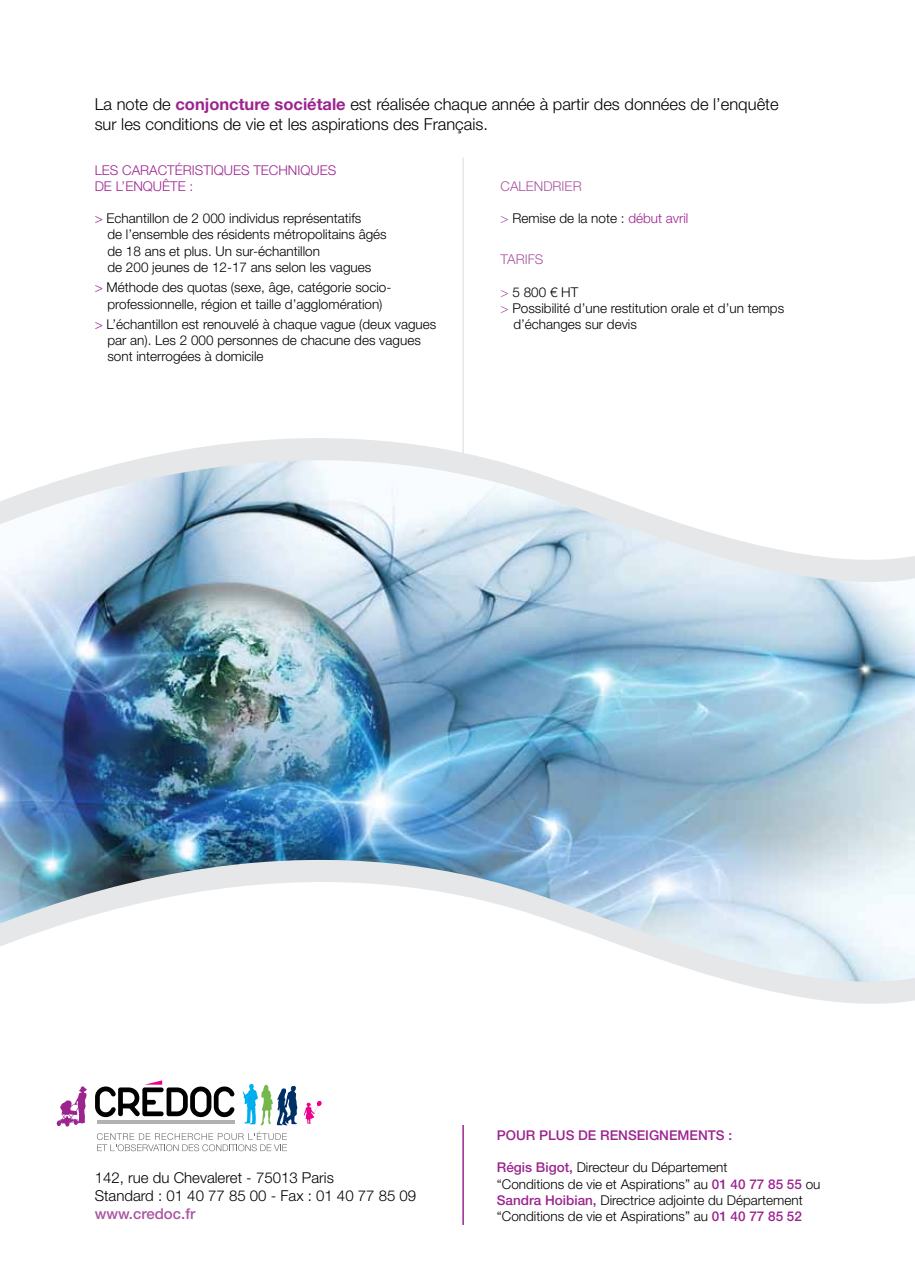
<style>
.page{position:relative;width:915px;height:1276px;background:#fff}
.page>*{position:absolute;margin:0;border:0;box-sizing:border-box;transform-origin:0 0}
.t1{font:300 16.5px/19.8px "Helvetica Neue LT Std";color:#000}
.t2{font:300 15px/18px "Helvetica Neue LT Std";color:#000}
.t3{font:500 15px "Helvetica Neue LT Std";color:#aa55a1}
.t4{font:300 13.5px/16.2px "Helvetica Neue LT Std";color:#000}
.t5{font:300 13.5px/16.2px "Helvetica Neue LT Std";color:#9c248f}
.t6{font:500 13.5px "Helvetica Neue LT Std";color:#9c248f}
.t7{font:300 13.5px "Helvetica Neue LT Std";color:#aa55a1}
.s1{font-weight:700;color:#9c248f}
.s2{color:#9c248f}
.s3{color:#aa55a1}
.s4{font-weight:500;color:#9c248f}
</style>
<div class="page">
<hr style="left:97px;top:1120px;width:137px;height:3px;background:#b1b1b4">
<svg style="left:95px;top:1080px;width:139px;height:37px"></svg>
<svg style="left:303px;top:1100px;width:19px;height:24px"></svg>
<svg style="left:56px;top:1086px;width:31px;height:41px"></svg>
<svg style="left:243px;top:1084px;width:54px;height:41px"></svg>
<svg style="left:97px;top:1131px;width:190px;height:20px"></svg>
<img style="left:0;top:624px;width:914px;height:170px">
<svg style="left:0;top:372px;width:914px;height:252px"></svg>
<img style="left:0;top:794px;width:914px;height:210px">
<hr style="left:462px;top:157px;width:1px;height:305px;background:#e6e7e8">
<hr style="left:462px;top:1125px;width:1px;height:100px;background:#9c248f">
<p class="t1" style="left:95px;top:94px;width:685px">La note de <span class="s1">conjoncture sociétale</span> est réalisée chaque année à partir des données de l’enquête sur les conditions de vie et les aspirations des Français.</p>
<p class="t5" style="left:95px;top:161px;width:243px">LES CARACTÉRISTIQUES TECHNIQUES<br>DE L’ENQUÊTE :</p>
<p class="t4" style="left:107px;top:210px;width:281px;text-indent:-13px"><span class="s2">&gt;</span> Echantillon de 2 000 individus représentatifs<br>de l’ensemble des résidents métropolitains âgés de 18 ans et plus. Un sur-échantillon<br>de 200 jeunes de 12-17 ans selon les vagues</p>
<p class="t4" style="left:95px;top:279px;width:298px;text-align:center"><span class="s2">&gt;</span> Méthode des quotas (sexe, âge, catégorie socio&shy;professionnelle, région et taille d’agglomération)</p>
<p class="t4" style="left:107px;top:316px;width:330px;text-indent:-13px"><span class="s2">&gt;</span> L’échantillon est renouvelé à chaque vague (deux vagues par an). Les 2 000 personnes de chacune des vagues sont interrogées à domicile</p>
<p class="t7" style="left:500px;top:178px;width:83px">CALENDRIER</p>
<p class="t4" style="left:500px;top:210px;width:189px"><span class="s3">&gt;</span> Remise de la note : <span class="s2">début avril</span></p>
<p class="t7" style="left:500px;top:251px;width:44px">TARIFS</p>
<p class="t4" style="left:500px;top:283px;width:79px"><span class="s3">&gt;</span> 5 800 € HT</p>
<p class="t4" style="left:500px;top:300px;width:285px"><span class="s3">&gt;</span> Possibilité d’une restitution orale et d’un temps</p>
<p class="t4" style="left:513px;top:316px;width:125px">d’échanges sur devis</p>
<p class="t2" style="left:95px;top:1168px;width:323px">142, rue du Chevaleret - 75013 Paris<br>Standard : 01 40 77 85 00 - Fax : 01 40 77 85 09</p>
<p class="t3" style="left:95px;top:1205px;width:102px">www.credoc.fr</p>
<p class="t6" style="left:496px;top:1127px;width:237px">POUR PLUS DE RENSEIGNEMENTS :</p>
<p class="t4" style="left:496px;top:1159px;width:325px"><span class="s4">Régis Bigot,</span> Directeur du Département<br>“Conditions de vie et Aspirations” au <span class="s4">01 40 77 85 55</span> ou <span class="s4">Sandra Hoibian,</span> Directrice adjointe du Département “Conditions de vie et Aspirations” au <span class="s4">01 40 77 85 52</span></p>
</div>
